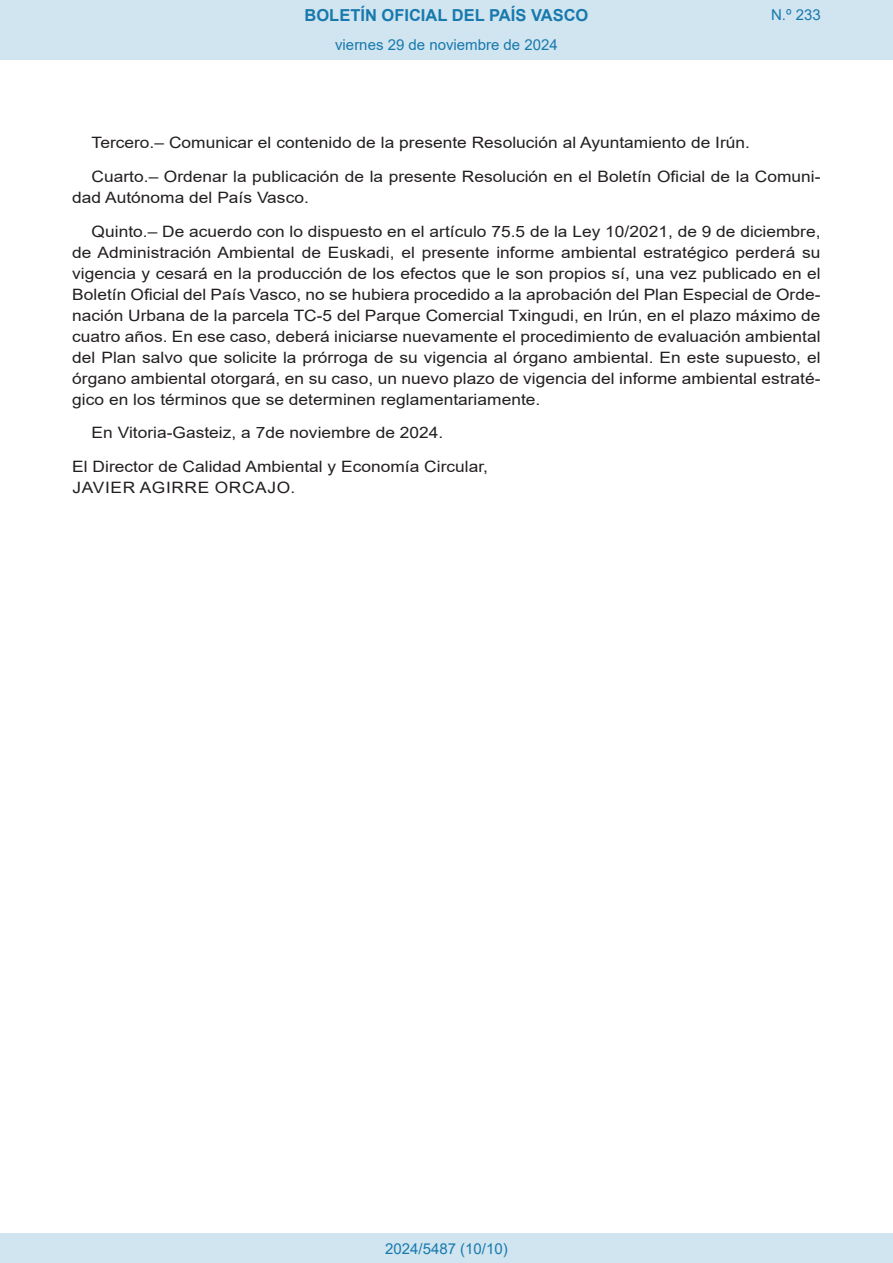
<style>
.page{position:relative;width:893px;height:1263px;background:#fff}
.page>*{position:absolute;margin:0;border:0;box-sizing:border-box;transform-origin:0 0}
.t1{font:700 16.5px "Arial";color:#1879ad}
.BOPVDetalle{font:15.6px/21px "Arial";color:#231f20;scale:1.11 1}
.BOPVFirmaPuesto{font:15.6px "Arial";color:#231f20;scale:1.11 1}
.BOPVFirmaLugFec{font:15.6px "Arial";color:#231f20;scale:1.11 1}
.BOPVFirmaNombre{font:15.6px "Arial";letter-spacing:.035em;color:#231f20;scale:1.11 1}
.Paginacion_Centro{font:15px "Arial";color:#1879ad}
</style>
<div class="page">
<div style="left:0;top:0;width:893px;height:60px;background:#d0e5f0"></div>
<div style="left:0;top:1233px;width:893px;height:30px;background:#d0e5f0"></div>
<p class="t1" style="left:305px;top:3px;width:285px">BOLETÍN OFICIAL DEL PAÍS VASCO</p>
<p class="Paginacion_Centro" style="left:335px;top:35px;width:224px">viernes 29 de noviembre de 2024</p>
<p class="Paginacion_Centro" style="left:771px;top:5px;width:51px">N.º 233</p>
<p class="BOPVDetalle" style="left:92px;top:132px;width:595px">Tercero.– Comunicar el contenido de la presente Resolución al Ayuntamiento de Irún.</p>
<p class="BOPVDetalle" style="left:72px;top:166px;width:676px;text-indent:19px">Cuarto.– Ordenar la publicación de la presente Resolución en el Boletín Oficial de la Comuni&shy;dad Autónoma del País Vasco.</p>
<p class="BOPVDetalle" style="left:72px;top:221px;width:676px;text-align:justify;text-indent:19px">Quinto.– De acuerdo con lo dispuesto en el artículo 75.5 de la Ley 10/2021, de 9 de diciembre, de Administración Ambiental de Euskadi, el presente informe ambiental estratégico perderá su vigencia y cesará en la producción de los efectos que le son propios sí, una vez publicado en el Boletín Oficial del País Vasco, no se hubiera procedido a la aprobación del Plan Especial de Orde&shy;nación Urbana de la parcela TC-5 del Parque Comercial Txingudi, en Irún, en el plazo máximo de cuatro años. En ese caso, deberá iniciarse nuevamente el procedimiento de evaluación ambiental del Plan salvo que solicite la prórroga de su vigencia al órgano ambiental. En este supuesto, el órgano ambiental otorgará, en su caso, un nuevo plazo de vigencia del informe ambiental estraté&shy;gico en los términos que se determinen reglamentariamente.</p>
<p class="BOPVFirmaLugFec" style="left:92px;top:422px;width:318px">En Vitoria-Gasteiz, a 7de noviembre de 2024.</p>
<p class="BOPVFirmaPuesto" style="left:72px;top:456px;width:376px">El Director de Calidad Ambiental y Economía Circular,</p>
<p class="BOPVFirmaNombre" style="left:73px;top:477px;width:202px">JAVIER AGIRRE ORCAJO.</p>
<p class="Paginacion_Centro" style="left:385px;top:1238px;width:124px">2024/5487 (10/10)</p>
</div>
